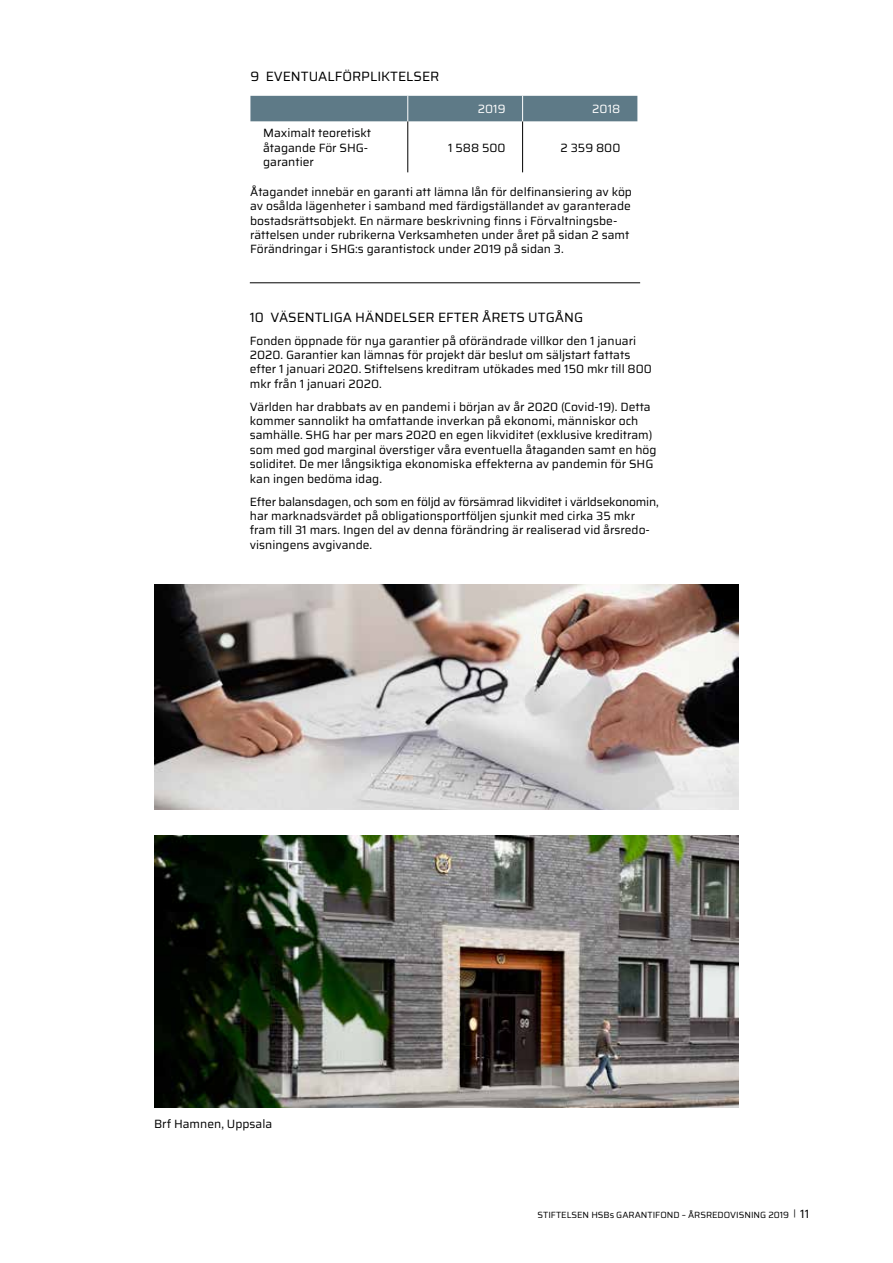
<style>
.page{position:relative;width:893px;height:1263px;background:#fff}
.page>*{position:absolute;margin:0;border:0;box-sizing:border-box;transform-origin:0 0}
.t1{font:13.5px "Saira";color:#000}
.t2{font:12px/14.4px "Saira";color:#000}
.t3{font:12px "Saira";color:#fff}
.t4{font:9px "Saira";color:#000}
.s1{font-size:12px}
</style>
<div class="page">
<hr style="left:407px;top:121px;width:1px;height:51px;background:#000">
<hr style="left:522px;top:121px;width:1px;height:51px;background:#000">
<div style="left:250px;top:96px;width:387px;height:25px;background:#5e7a87"></div>
<hr style="left:250px;top:283px;width:390px;height:1px;background:#000">
<img style="left:154px;top:584px;width:585px;height:226px">
<img style="left:154px;top:836px;width:585px;height:272px">
<p class="t1" style="left:250px;top:66px;width:190px">9 EVENTUALFÖRPLIKTELSER</p>
<p class="t3" style="left:478px;top:100px;width:29px">2019</p>
<p class="t3" style="left:592px;top:100px;width:30px">2018</p>
<p class="t2" style="left:263px;top:126px;width:109px">Maximalt teoretiskt åtagande För SHG&shy;garantier</p>
<p class="t2" style="left:448px;top:140px;width:59px">1 588 500</p>
<p class="t2" style="left:561px;top:140px;width:61px">2 359 800</p>
<p class="t2" style="left:250px;top:184px;width:383px">Åtagandet innebär en garanti att lämna lån för delfinansiering av köp av osålda lägenheter i samband med färdigställandet av garanterade bostadsrättsobjekt. En närmare beskrivning finns i Förvaltningsbe&shy;rättelsen under rubrikerna Verksamheten under året på sidan 2 samt Förändringar i SHG:s garantistock under 2019 på sidan 3.</p>
<p class="t1" style="left:250px;top:307px;width:335px">10 VÄSENTLIGA HÄNDELSER EFTER ÅRETS UTGÅNG</p>
<p class="t2" style="left:250px;top:333px;width:404px">Fonden öppnade för nya garantier på oförändrade villkor den 1 januari 2020. Garantier kan lämnas för projekt där beslut om säljstart fattats efter 1 januari 2020. Stiftelsens kreditram utökades med 150 mkr till 800 mkr från 1 januari 2020.</p>
<p class="t2" style="left:250px;top:399px;width:408px">Världen har drabbats av en pandemi i början av år 2020 (Covid-19). Detta kommer sannolikt ha omfattande inverkan på ekonomi, människor och samhälle. SHG har per mars 2020 en egen likviditet (exklusive kreditram) som med god marginal överstiger våra eventuella åtaganden samt en hög soliditet. De mer långsiktiga ekonomiska effekterna av pandemin för SHG kan ingen bedöma idag.</p>
<p class="t2" style="left:250px;top:494px;width:410px">Efter balansdagen, och som en följd av försämrad likviditet i världsekonomin, har marknadsvärdet på obligationsportföljen sjunkit med cirka 35 mkr fram till 31 mars. Ingen del av denna förändring är realiserad vid årsredo&shy;visningens avgivande.</p>
<p class="t2" style="left:154px;top:1117px;width:120px">Brf Hamnen, Uppsala</p>
<p class="t4" style="left:537px;top:1208px;width:273px">STIFTELSEN HSBs GARANTIFOND – ÅRSREDOVISNING 2019 | <span class="s1">11</span></p>
</div>
